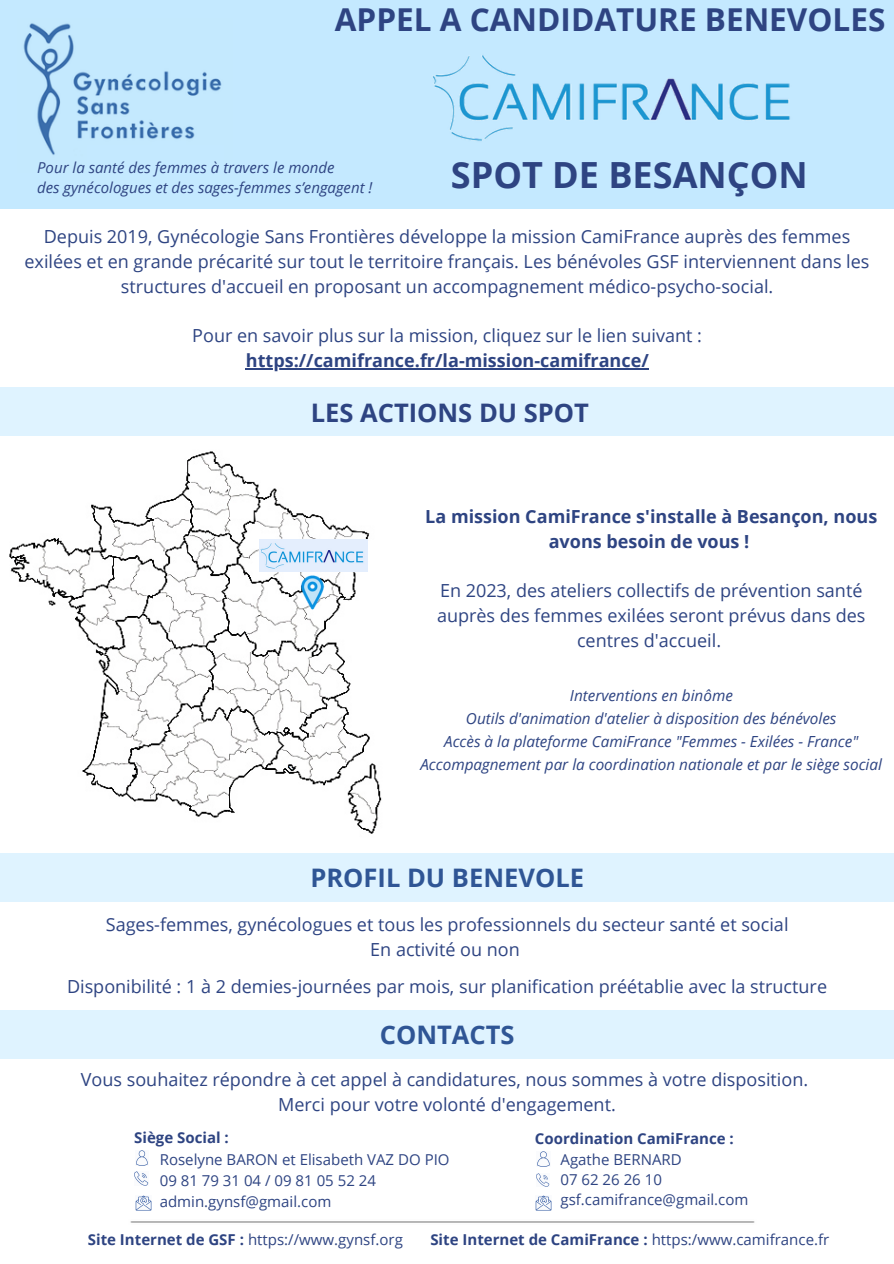
<style>
.page{position:relative;width:894px;height:1264px;background:#fff}
.page>*{position:absolute;margin:0;border:0;box-sizing:border-box;transform-origin:0 0}
.t1{font:700 36px "Open Sans";color:#2e4482}
.t2{font:700 31.5px "Open Sans";color:#2e4482}
.t3{font:700 25.5px "Open Sans";color:#2e4482}
.t4{font:18px/24.8px "Open Sans";color:#2e4482;text-align:center}
.t5{font:700 18px/24.8px "Open Sans";color:#2e4482;text-align:center}
.t6{font:italic 15.3px/23px "Open Sans";color:#2e4482;text-align:center}
.t7{font:15px/20.2px "Open Sans";color:#2e4482}
.t8{font:700 15px "Open Sans";color:#2e4482}
.t9{font:italic 15px/20.2px "Open Sans";color:#2e4482}
.s1{font-weight:700}
.s2{font-weight:400}
</style>
<div class="page">
<div style="left:0;top:0;width:893px;height:209px;background:#c4e9ff"></div>
<div style="left:0;top:386px;width:893px;height:49px;background:#dff3ff"></div>
<img style="left:135px;top:1195px;width:16px;height:15px">
<img style="left:135px;top:1171px;width:13px;height:14px">
<img style="left:136px;top:1150px;width:12px;height:15px">
<img style="left:535px;top:1195px;width:16px;height:15px">
<img style="left:536px;top:1173px;width:14px;height:13px">
<img style="left:537px;top:1151px;width:13px;height:15px">
<div style="left:0;top:852px;width:893px;height:49px;background:#dff3ff"></div>
<div style="left:0;top:1009px;width:893px;height:49px;background:#dff3ff"></div>
<img style="left:433px;top:55px;width:357px;height:86px">
<img style="left:9px;top:451px;width:373px;height:383px">
<img style="left:291px;top:571px;width:44px;height:43px">
<img style="left:259px;top:539px;width:108px;height:32px">
<hr style="left:246px;top:368px;width:402px;height:1px;background:#2e4482">
<h2 class="t2" style="left:335px;top:-2px;width:552px">APPEL A CANDIDATURE BENEVOLES</h2>
<p class="t9" style="left:37px;top:157px;width:336px">Pour la santé des femmes à travers le monde<br>des gynécologues et des sages-femmes s’engagent !</p>
<h1 class="t1" style="left:451px;top:150px;width:358px">SPOT DE BESANÇON</h1>
<p class="t4" style="left:24px;top:224px;width:846px">Depuis 2019, Gynécologie Sans Frontières développe la mission CamiFrance auprès des femmes exilées et en grande précarité sur tout le territoire français. Les bénévoles GSF interviennent dans les structures d'accueil en proposant un accompagnement médico-psycho-social.</p>
<p class="t4" style="left:192px;top:323px;width:511px">Pour en savoir plus sur la mission, cliquez sur le lien suivant :</p>
<p class="t5" style="left:246px;top:347px;width:404px">https://camifrance.fr/la-mission-camifrance/</p>
<h3 class="t3" style="left:310px;top:395px;width:280px">LES ACTIONS DU SPOT</h3>
<p class="t5" style="left:425px;top:503px;width:453px">La mission CamiFrance s'installe à Besançon, nous avons besoin de vous !</p>
<p class="t4" style="left:437px;top:578px;width:430px">En 2023, des ateliers collectifs de prévention santé auprès des femmes exilées seront prévus dans des centres d'accueil.</p>
<p class="t6" style="left:420px;top:683px;width:463px">Interventions en binôme<br>Outils d'animation d'atelier à disposition des bénévoles<br>Accès à la plateforme CamiFrance "Femmes - Exilées - France" Accompagnement par la coordination nationale et par le siège social</p>
<h3 class="t3" style="left:310px;top:859px;width:275px">PROFIL DU BENEVOLE</h3>
<p class="t4" style="left:106px;top:912px;width:684px">Sages-femmes, gynécologues et tous les professionnels du secteur santé et social<br>En activité ou non</p>
<p class="t4" style="left:67px;top:973px;width:761px">Disponibilité : 1 à 2 demies-journées par mois, sur planification préétablie avec la structure</p>
<h3 class="t3" style="left:379px;top:1016px;width:136px">CONTACTS</h3>
<p class="t4" style="left:81px;top:1066px;width:728px">Vous souhaitez répondre à cet appel à candidatures, nous sommes à votre disposition.<br>Merci pour votre volonté d'engagement.</p>
<p class="t8" style="left:134px;top:1127px;width:96px">Siège Social :</p>
<p class="t7" style="left:160px;top:1148px;width:291px;line-height:21.5px">Roselyne BARON et Elisabeth VAZ DO PIO<br>09 81 79 31 04 / 09 81 05 52 24 admin.gynsf@gmail.com</p>
<p class="t7" style="left:88px;top:1229px;width:316px"><span class="s1">Site Internet de GSF :</span> https://www.gynsf.org</p>
<p class="t8" style="left:430px;top:1229px;width:400px">Site Internet de CamiFrance : <span class="s2">https:/www.camifrance.fr</span></p>
<p class="t8" style="left:535px;top:1128px;width:200px">Coordination CamiFrance :</p>
<p class="t7" style="left:560px;top:1148px;width:189px">Agathe BERNARD<br>07 62 26 26 10 gsf.camifrance@gmail.com</p>
</div>
